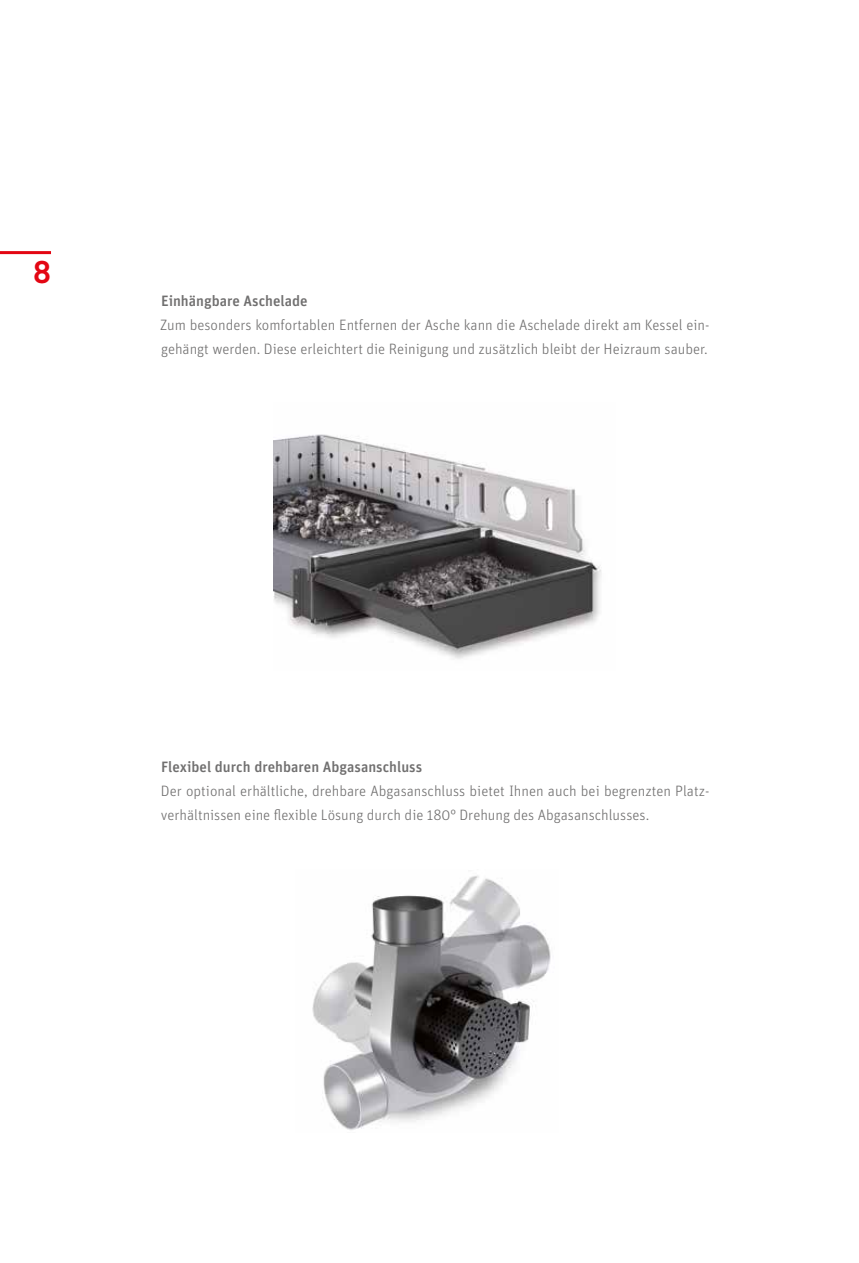
<style>
.page{position:relative;width:859px;height:1263px;background:#fff}
.page>*{position:absolute;margin:0;border:0;box-sizing:border-box;transform-origin:0 0}
.t1{font:700 31.5px "Akkurat Pro";color:#e30613}
.t2{font:300 15px/24px "Unit OT";color:#706f6f}
.t3{font:500 15px "Unit OT";color:#706f6f}
</style>
<div class="page">
<img style="left:312px;top:875px;width:239px;height:255px">
<img style="left:273px;top:434px;width:328px;height:225px">
<hr style="left:0;top:251px;width:51px;height:3px;background:#e30613">
<h1 class="t1" style="left:33px;top:253px;width:19px">8</h1>
<p class="t3" style="left:161px;top:291px;width:148px">Einhängbare Aschelade</p>
<p class="t2" style="left:160px;top:313px;width:551px">Zum besonders komfortablen Entfernen der Asche kann die Aschelade direkt am Kessel ein&shy;gehängt werden. Diese erleichtert die Reinigung und zusätzlich bleibt der Heizraum sauber.</p>
<p class="t3" style="left:161px;top:757px;width:263px">Flexibel durch drehbaren Abgasanschluss</p>
<p class="t2" style="left:161px;top:778px;width:550px">Der optional erhältliche, drehbare Abgasanschluss bietet Ihnen auch bei begrenzten Platz&shy;verhältnissen eine flexible Lösung durch die 180° Drehung des Abgasanschlusses.</p>
</div>
